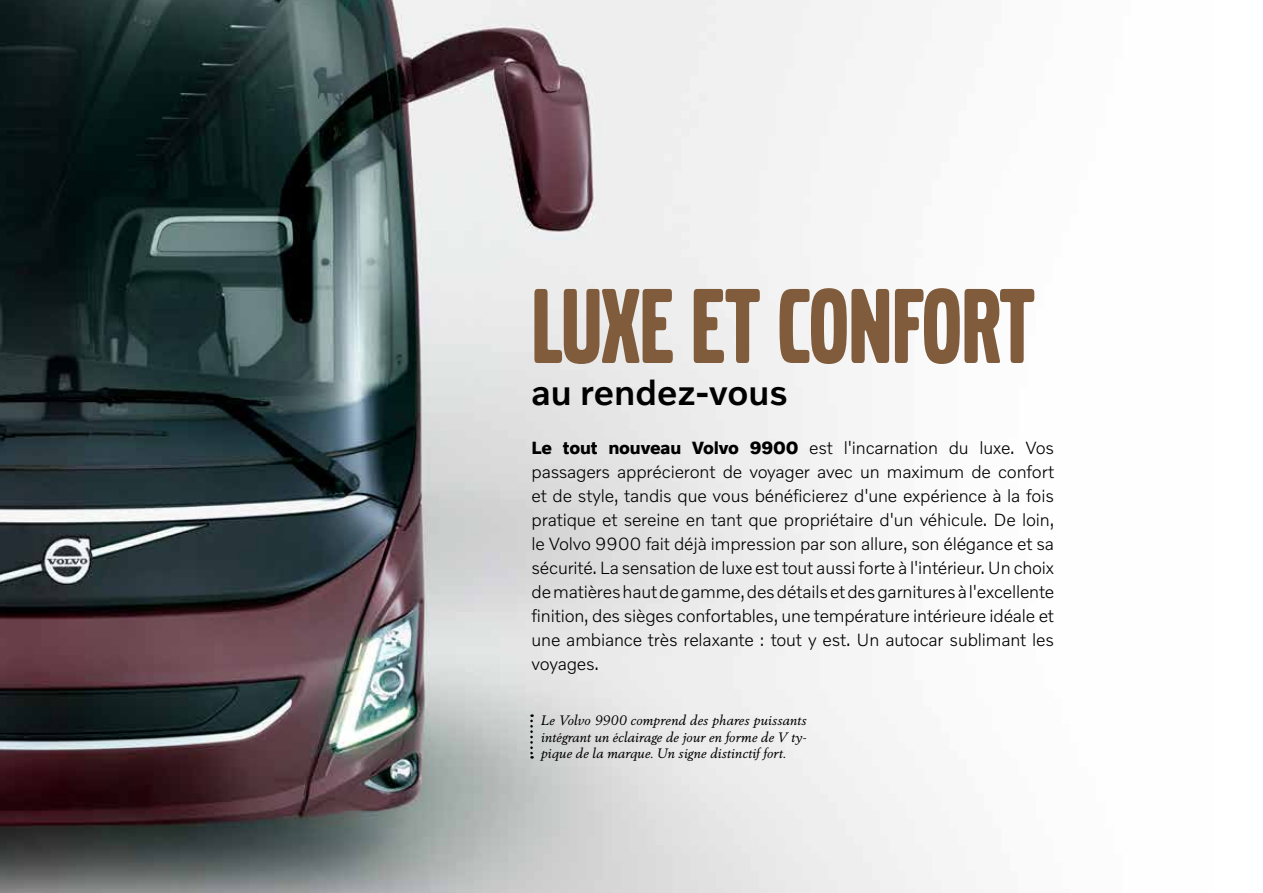
<style>
.page{position:relative;width:1263px;height:893px;background:#fff}
.page>*{position:absolute;margin:0;border:0;box-sizing:border-box;transform-origin:0 0}
.t1{font:111px "Volvo Broad Pro";color:#805c3c}
.t2{font:500 36px "Volvo Novum";color:#000}
.t3{font:300 18px/24px "Volvo Novum";letter-spacing:-.01em;color:#000;text-align:justify}
.t4{font:italic 13.5px/16.5px "Volvo Serif Pro";letter-spacing:.02em;color:#000;text-align:justify}
.s1{font-weight:700}
</style>
<div class="page">
<img style="left:0;top:0;width:941px;height:893px">
<svg style="left:530px;top:714px;width:3px;height:45px"></svg>
<h1 class="t1" style="left:531px;top:274px;width:505px">LUXE ET CONFORT</h1>
<h2 class="t2" style="left:531px;top:370px;width:258px">au rendez-vous</h2>
<p class="t3" style="left:531px;top:435px;width:524px"><span class="s1">Le tout nouveau Volvo 9900</span> est l'incarnation du luxe. Vos passagers apprécieront de voyager avec un maximum de confort et de style, tandis que vous bénéficierez d'une expérience à la fois pratique et sereine en tant que propriétaire d'un véhicule. De loin, le Volvo 9900 fait déjà impression par son allure, son élégance et sa sécurité. La sensation de luxe est tout aussi forte à l'intérieur. Un choix de matières haut de gamme, des détails et des garnitures àl'excellente finition, des sièges confortables, une température intérieure idéale et une ambiance très relaxante : tout y est. Un autocar sublimant les voyages.</p>
<p class="t4" style="left:541px;top:712px;width:267px">Le Volvo 9900 comprend des phares puissants intégrant un éclairage de jour en forme de V ty&shy;pique de la marque. Un signe distinctif fort.</p>
</div>
